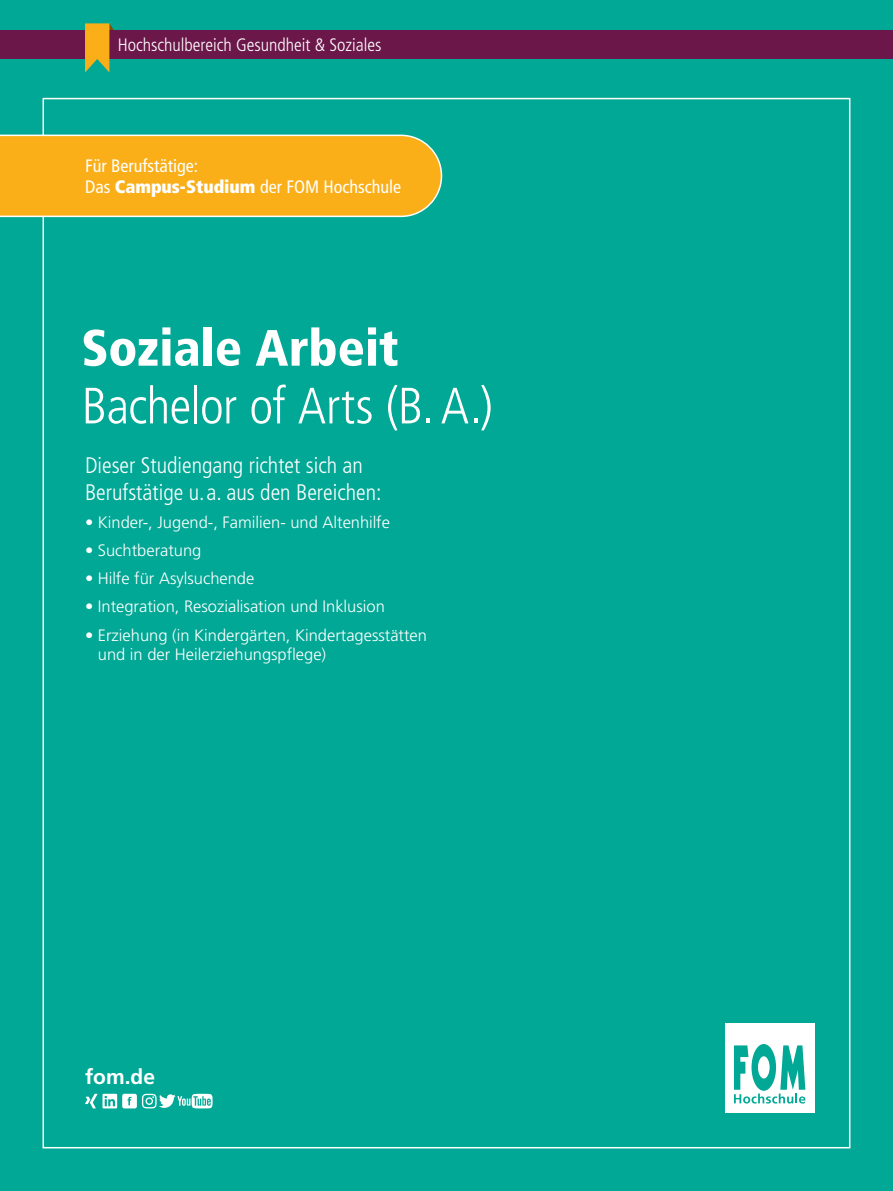
<style>
.page{position:relative;width:893px;height:1191px;background:#00a895}
.page>*{position:absolute;margin:0;border:0;box-sizing:border-box;transform-origin:0 0}
.t1{font:300 condensed 51px "Frutiger LT Pro";letter-spacing:-.015em;color:#fff}
.t2{font:900 condensed 51px "Frutiger LT Pro";letter-spacing:-.005em;color:#fff}
.t3{font:300 condensed 22.5px/27px "Frutiger LT Pro";color:#fff}
.t4{font:700 21px "Frutiger LT Pro";color:#fff}
.t5{font:condensed 18px/21px "Frutiger LT Pro";color:#fff}
.t6{font:300 condensed 18px "Frutiger LT Pro";color:#fff}
.t7{font:300 16.5px/19.5px "Frutiger LT Pro";color:#fff}
.s1{font-weight:900}
</style>
<div class="page">
<svg style="left:85px;top:1093px;width:128px;height:15px"></svg>
<svg style="left:1px;top:134px;width:442px;height:84px;background:#f0b125"></svg>
<div style="left:725px;top:1023px;width:89px;height:89px;background:#fff"></div>
<svg style="left:734px;top:1044px;width:71px;height:59px"></svg>
<div style="left:0;top:30px;width:893px;height:29px;background:#6b174a"></div>
<svg style="left:85px;top:23px;width:29px;height:50px"></svg>
<hr style="left:0;top:110px;width:1px;height:121px;background:#fff">
<p class="t6" style="left:118px;top:34px;width:265px">Hochschulbereich Gesundheit &amp; Soziales</p>
<p class="t5" style="left:85px;top:155px;width:318px">Für Berufstätige:<br>Das <span class="s1">Campus-Studium</span> der FOM Hochschule</p>
<h1 class="t2" style="left:81px;top:317px;width:319px">Soziale Arbeit</h1>
<h1 class="t1" style="left:82px;top:376px;width:413px">Bachelor of Arts (B.A.)</h1>
<h2 class="t3" style="left:85px;top:452px;width:298px">Dieser Studiengang richtet sich an<br>Berufstätige u.a. aus den Bereichen:</h2>
<p class="t7" style="left:85px;top:513px;width:306px">• Kinder-, Jugend-, Familien- und Altenhilfe</p>
<p class="t7" style="left:85px;top:541px;width:118px">• Suchtberatung</p>
<p class="t7" style="left:85px;top:569px;width:171px">• Hilfe für Asylsuchende</p>
<p class="t7" style="left:85px;top:597px;width:301px">• Integration, Resozialisation und Inklusion</p>
<p class="t7" style="left:98px;top:625px;width:331px;text-indent:-13px">• Erziehung (in Kindergärten, Kindertagesstätten und in der Heilerziehungspflege)</p>
<p class="t4" style="left:85px;top:1063px;width:72px">fom.de</p>
</div>
